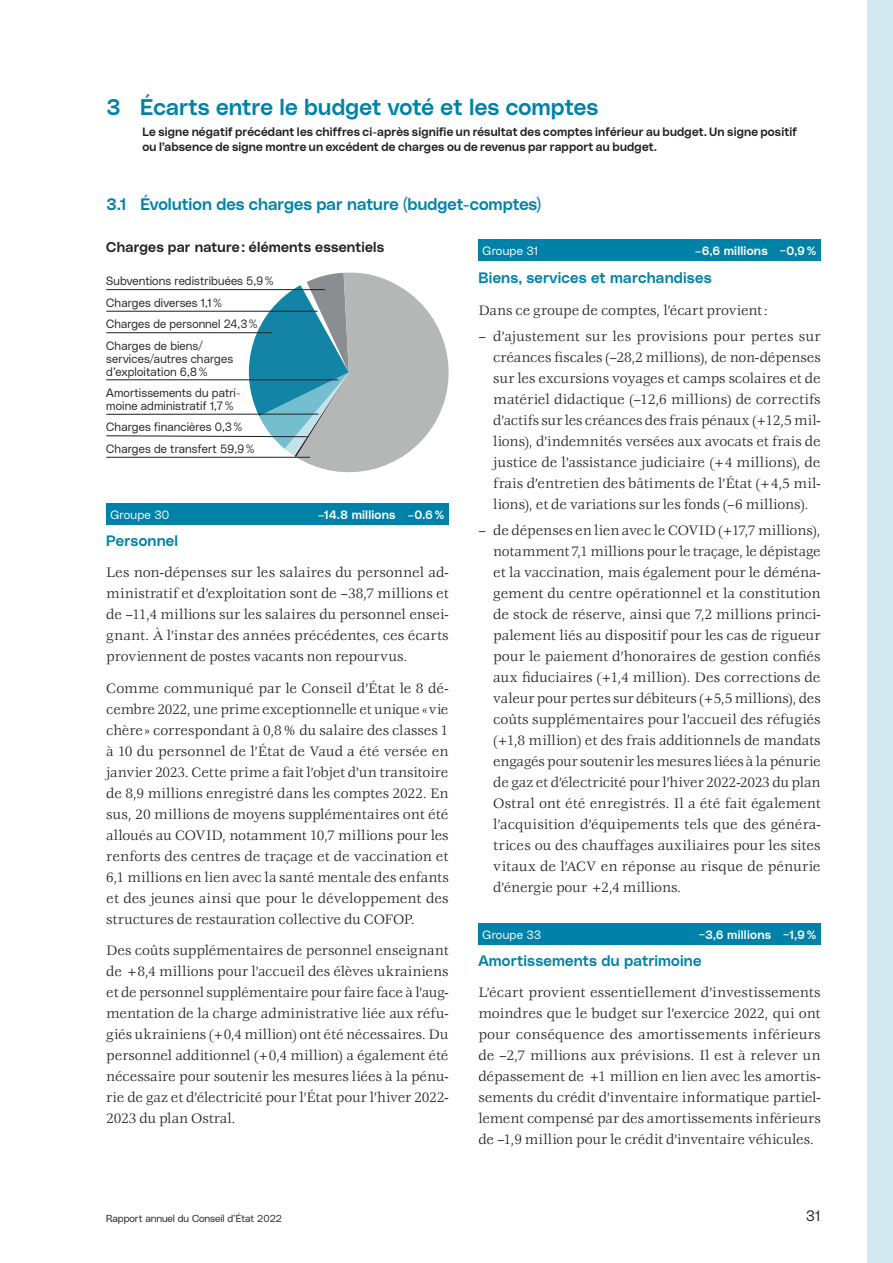
<style>
.page{position:relative;width:893px;height:1263px;background:#fff}
.page>*{position:absolute;margin:0;border:0;box-sizing:border-box;transform-origin:0 0}
.t1{font:22.5px "Poly Sans Median";letter-spacing:.005em;color:#0082a8}
.t2{font:16.5px "Poly Sans Median";color:#0082a8}
.t3{font:15px/21px "Veljovic Std";letter-spacing:-.005em;color:#231f20;text-align:justify}
.t4{font:15px "Poly Sans Median";letter-spacing:.015em;color:#0082a8}
.t5{font:15px "Poly Sans Slim";color:#231f20}
.t6{font:14.1px "Poly Sans Median";letter-spacing:.015em;color:#231f20}
.t7{font:12px/21.6px "Poly Sans Slim";letter-spacing:.01em;color:#231f20}
.t8{font:12px/15px "Poly Sans Median";letter-spacing:.015em;color:#231f20}
.t9{font:12px "Poly Sans Median";letter-spacing:.02em;color:#fff}
.t10{font:12px "Poly Sans Slim";letter-spacing:.015em;color:#fff}
.t11{font:10.2px "Poly Sans Slim";letter-spacing:-.01em;color:#231f20}
</style>
<div class="page">
<div style="left:867px;top:0;width:26px;height:1263px;background:#d1e9ef"></div>
<svg style="left:106px;top:273px;width:343px;height:199px"></svg>
<hr style="left:106px;top:457px;width:204px;height:1px;background:#231f20">
<div style="left:106px;top:503px;width:343px;height:21px;background:#0082a8"></div>
<div style="left:478px;top:239px;width:343px;height:21px;background:#0082a8"></div>
<div style="left:478px;top:924px;width:343px;height:21px;background:#0082a8"></div>
<h1 class="t1" style="left:106px;top:90px;width:494px">3 Écarts entre le budget voté et les comptes</h1>
<p class="t8" style="left:142px;top:123px;width:656px">Le signe négatif précédant les chiffres ci-après signifie un résultat des comptes inférieur au budget. Un signe positif ou l’absence de signe montre un excédent de charges ou de revenus par rapport au budget.</p>
<p class="t2" style="left:106px;top:191px;width:437px">3.1 Évolution des charges par nature (budget-comptes)</p>
<p class="t6" style="left:106px;top:236px;width:279px">Charges par nature : éléments essentiels</p>
<p class="t7" style="left:106px;top:269px;width:169px">Subventions redistribuées 5,9%<br>Charges diverses 1,1%<br>Charges de personnel 24,3%<br>Charges de biens/</p>
<p class="t7" style="left:106px;top:351px;width:128px;line-height:12.8px">services/autres charges d’exploitation 6,8%</p>
<p class="t7" style="left:106px;top:386px;width:136px;line-height:12.8px">Amortissements du patri&shy;moine administratif 1,7%</p>
<p class="t7" style="left:106px;top:416px;width:150px">Charges financières 0,3%<br>Charges de transfert 59,9%</p>
<p class="t10" style="left:111px;top:506px;width:60px">Groupe 30</p>
<p class="t9" style="left:318px;top:505px;width:128px">–14.8 millions –0.6 %</p>
<p class="t4" style="left:106px;top:529px;width:73px">Personnel</p>
<p class="t3" style="left:106px;top:563px;width:344px">Les non-dépenses sur les salaires du personnel ad&shy;ministratif et d’exploitation sont de –38,7 millions et de –11,4 millions sur les salaires du personnel ensei&shy;gnant. À l’instar des années précédentes, ces écarts proviennent de postes vacants non repourvus.</p>
<p class="t3" style="left:106px;top:678px;width:344px">Comme communiqué par le Conseil d’État le 8 dé&shy;cembre 2022, une prime exceptionnelle et unique «vie chère» correspondant à 0,8% du salaire des classes 1 à 10 du personnel de l’État de Vaud a été versée en janvier 2023. Cette prime a fait l’objet d’un transitoire de 8,9 millions enregistré dans les comptes 2022. En sus, 20 millions de moyens supplémentaires ont été alloués au COVID, notamment 10,7 millions pour les renforts des centres de traçage et de vaccination et 6,1 millions en lien avec la santé mentale des enfants et des jeunes ainsi que pour le développement des structures de restauration collective du COFOP.</p>
<p class="t3" style="left:106px;top:941px;width:344px">Des coûts supplémentaires de personnel enseignant de +8,4 millions pour l’accueil des élèves ukrainiens et de personnel supplémentaire pour faire face à l’aug&shy;mentation de la charge administrative liée aux réfu&shy;giés ukrainiens (+0,4 million) ont été nécessaires. Du personnel additionnel (+0,4 million) a également été nécessaire pour soutenir les mesures liées à la pénu&shy;rie de gaz et d’électricité pour l’État pour l’hiver 2022- 2023 du plan Ostral.</p>
<p class="t10" style="left:483px;top:242px;width:57px">Groupe 31</p>
<p class="t9" style="left:695px;top:241px;width:123px">–6,6 millions –0,9 %</p>
<p class="t4" style="left:478px;top:266px;width:235px">Biens, services et marchandises</p>
<p class="t3" style="left:478px;top:300px;width:291px">Dans ce groupe de comptes, l’écart provient:</p>
<p class="t3" style="left:493px;top:326px;width:329px;text-indent:-15px">– d’ajustement sur les provisions pour pertes sur créances fiscales (–28,2 millions), de non-dépenses sur les excursions voyages et camps scolaires et de matériel didactique (–12,6 millions) de correctifs d’actifs sur les créances des frais pénaux (+12,5 mil&shy;lions), d’indemnités versées aux avocats et frais de justice de l’assistance judiciaire (+4 millions), de frais d’entretien des bâtiments de l’État (+4,5 mil&shy;lions), et de variations sur les fonds (–6 millions).</p>
<p class="t3" style="left:493px;top:521px;width:329px;text-indent:-15px">– de dépenses en lien avec le COVID (+17,7 millions), notamment 7,1 millions pour le traçage, le dépistage et la vaccination, mais également pour le déména&shy;gement du centre opérationnel et la constitution de stock de réserve, ainsi que 7,2 millions princi&shy;palement liés au dispositif pour les cas de rigueur pour le paiement d’honoraires de gestion confiés aux fiduciaires (+1,4 million). Des corrections de valeur pour pertes sur débiteurs (+5,5 millions), des coûts supplémentaires pour l’accueil des réfugiés (+1,8 million) et des frais additionnels de mandats engagés pour soutenir les mesures liées à la pénurie de gaz et d’électricité pour l’hiver 2022-2023 du plan Ostral ont été enregistrés. Il a été fait également l’acquisition d’équipements tels que des généra&shy;trices ou des chauffages auxiliaires pour les sites vitaux de l’ACV en réponse au risque de pénurie d’énergie pour +2,4 millions.</p>
<p class="t10" style="left:483px;top:926px;width:60px">Groupe 33</p>
<p class="t9" style="left:699px;top:925px;width:119px">–3,6 millions –1,9 %</p>
<p class="t4" style="left:478px;top:949px;width:225px">Amortissements du patrimoine</p>
<p class="t3" style="left:478px;top:983px;width:344px">L’écart provient essentiellement d’investissements moindres que le budget sur l’exercice 2022, qui ont pour conséquence des amortissements inférieurs de –2,7 millions aux prévisions. Il est à relever un dépassement de +1 million en lien avec les amortis&shy;sements du crédit d’inventaire informatique partiel&shy;lement compensé par des amortissements inférieurs de –1,9 million pour le crédit d’inventaire véhicules.</p>
<p class="t11" style="left:106px;top:1211px;width:177px">Rapport annuel du Conseil d’État 2022</p>
<p class="t5" style="left:806px;top:1205px;width:16px">31</p>
</div>
